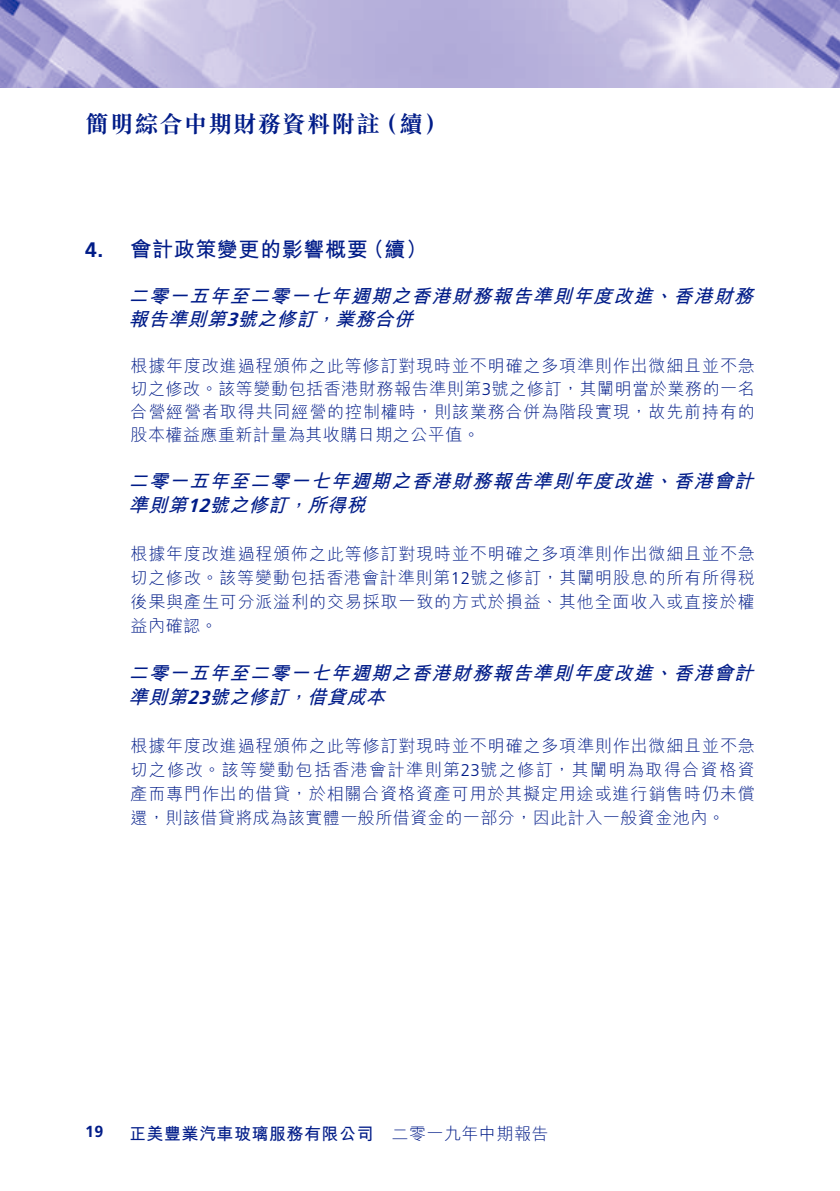
<style>
.page{position:relative;width:840px;height:1191px;background:#fff}
.page>*{position:absolute;margin:0;border:0;box-sizing:border-box;transform-origin:0 0}
.t1{font:700 24px "M Sung HK";letter-spacing:.025em;color:#001c88}
.t2{font:700 21px "M Hei HK";letter-spacing:.03em;color:#001c88}
.t3{font:700 21px "Frutiger LT Std";color:#001c88}
.t4{font:italic 700 19px/24px "M Hei HK";color:#001c88}
.t5{font:italic 700 19px "Frutiger LT Std";color:#001c88}
.t6{font:300 17px/24px "M Hei HK";letter-spacing:.05em;color:#001c88;text-align:justify}
.t7{font:700 17px "M Hei HK";letter-spacing:.03em;color:#001c88}
.t8{font:700 16px "Frutiger LT Std";color:#001c88}
.s1{font-family:"Frutiger LT Std"}
.s2{font-weight:300}
</style>
<div class="page">
<img style="left:0;top:0;width:839px;height:87px">
<h1 class="t1" style="left:85px;top:108px;width:296px">簡明綜合中期財務資料附註</h1>
<h1 class="t1" style="left:374px;top:108px;width:75px">（續(</h1>
<p class="t3" style="left:85px;top:237px;width:20px">4.</p>
<p class="t2" style="left:130px;top:234px;width:238px">會計政策變更的影響概要</p>
<p class="t2" style="left:363px;top:234px;width:66px">（續(</p>
<p class="t4" style="left:335px;top:283px;width:325px;line-height:23px;text-indent:-206px">二零一五年至二零一七年週期之香港財務報告準則年度改進業務合併</p>
<p class="t4" style="left:673px;top:282px;width:88px">香港財務</p>
<p class="t4" style="left:652px;top:282px;width:27px">、</p>
<p class="t4" style="left:128px;top:305px;width:194px">報告準則第號之修訂</p>
<p class="t5" style="left:226px;top:308px;width:18px">3</p>
<p class="t6" style="left:130px;top:353px;width:625px;line-height:23px">根據年度改進過程頒佈之此等修訂對現時並不明確之多項準則作出微細且並不急切之修改。該等變動包括香港財務報告準則第<span class="s1">3</span>號之修訂，其闡明當於業務的一名合營經營者取得共同經營的控制權時，則該業務合併為階段實現，故先前持有的股本權益應重新計量為其收購日期之公平值。</p>
<p class="t4" style="left:673px;top:467px;width:88px">香港會計</p>
<p class="t4" style="left:315px;top:305px;width:27px">，</p>
<p class="t4" style="left:307px;top:467px;width:353px;text-indent:-178px">二零一五年至二零一七年週期之香港財務報告準則年度改進所得稅</p>
<p class="t4" style="left:652px;top:467px;width:27px">、</p>
<p class="t4" style="left:128px;top:491px;width:66px">準則第</p>
<p class="t6" style="left:130px;top:541px;width:625px">根據年度改進過程頒佈之此等修訂對現時並不明確之多項準則作出微細且並不急切之修改。該等變動包括香港會計準則第<span class="s1">12</span>號之修訂，其闡明股息的所有所得稅後果與產生可分派溢利的交易採取一致的方式於損益、其他全面收入或直接於權益內確認。</p>
<p class="t4" style="left:673px;top:659px;width:88px">香港會計</p>
<p class="t4" style="left:209px;top:491px;width:86px">號之修訂</p>
<p class="t5" style="left:187px;top:494px;width:29px">12</p>
<p class="t4" style="left:287px;top:491px;width:27px">，</p>
<p class="t4" style="left:307px;top:659px;width:353px;text-indent:-178px">二零一五年至二零一七年週期之香港財務報告準則年度改進借貸成本</p>
<p class="t4" style="left:652px;top:659px;width:27px">、</p>
<p class="t4" style="left:128px;top:683px;width:66px">準則第</p>
<p class="t6" style="left:130px;top:733px;width:625px">根據年度改進過程頒佈之此等修訂對現時並不明確之多項準則作出微細且並不急切之修改。該等變動包括香港會計準則第<span class="s1">23</span>號之修訂，其闡明為取得合資格資產而專門作出的借貸，於相關合資格資產可用於其擬定用途或進行銷售時仍未償還，則該借貸將成為該實體一般所借資金的一部分，因此計入一般資金池內。</p>
<p class="t4" style="left:209px;top:683px;width:86px">號之修訂</p>
<p class="t5" style="left:187px;top:686px;width:29px">23</p>
<p class="t4" style="left:287px;top:683px;width:27px">，</p>
<p class="t8" style="left:85px;top:1122px;width:20px">19</p>
<p class="t7" style="left:129px;top:1121px;width:420px">正美豐業汽車玻璃服務有限公司<span class="s2">　二零一九年中期報告</span></p>
</div>
